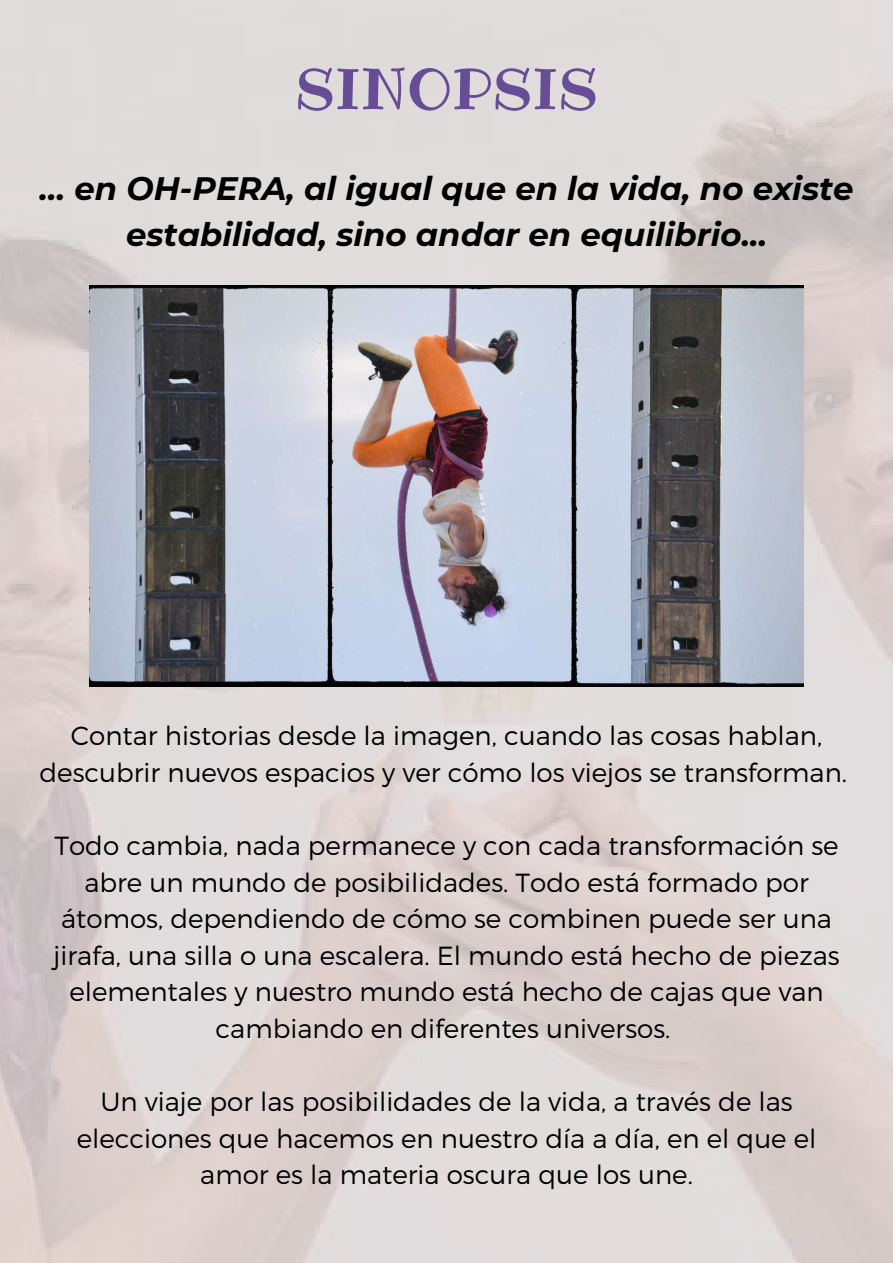
<style>
.page{position:relative;width:893px;height:1263px;background:#fff}
.page>*{position:absolute;margin:0;border:0;box-sizing:border-box;transform-origin:0 0}
.t1{font:56.47px "Ribeye";color:#664d96}
.t2{font:italic 700 32.4px/46.1px "Montserrat";color:#000;text-align:center}
.t3{font:300 26.17px/36.6px "Montserrat";color:#000;text-align:center}
</style>
<div class="page">
<img style="left:89px;top:285px;width:715px;height:402px">
<h1 class="t1" style="left:295px;top:50px;width:305px">SINOPSIS</h1>
<p class="t2" style="left:40px;top:166px;width:815px">… en OH-PERA, al igual que en la vida, no existe estabilidad, sino andar en equilibrio...</p>
<p class="t3" style="left:40px;top:716px;width:809px">Contar historias desde la imagen, cuando las cosas hablan, descubrir nuevos espacios y ver cómo los viejos se transforman.</p>
<p class="t3" style="left:53px;top:826px;width:788px">Todo cambia, nada permanece y con cada transformación se abre un mundo de posibilidades. Todo está formado por átomos, dependiendo de cómo se combinen puede ser una jirafa, una silla o una escalera. El mundo está hecho de piezas elementales y nuestro mundo está hecho de cajas que van cambiando en diferentes universos.</p>
<p class="t3" style="left:77px;top:1082px;width:741px">Un viaje por las posibilidades de la vida, a través de las elecciones que hacemos en nuestro día a día, en el que el amor es la materia oscura que los une.</p>
</div>
